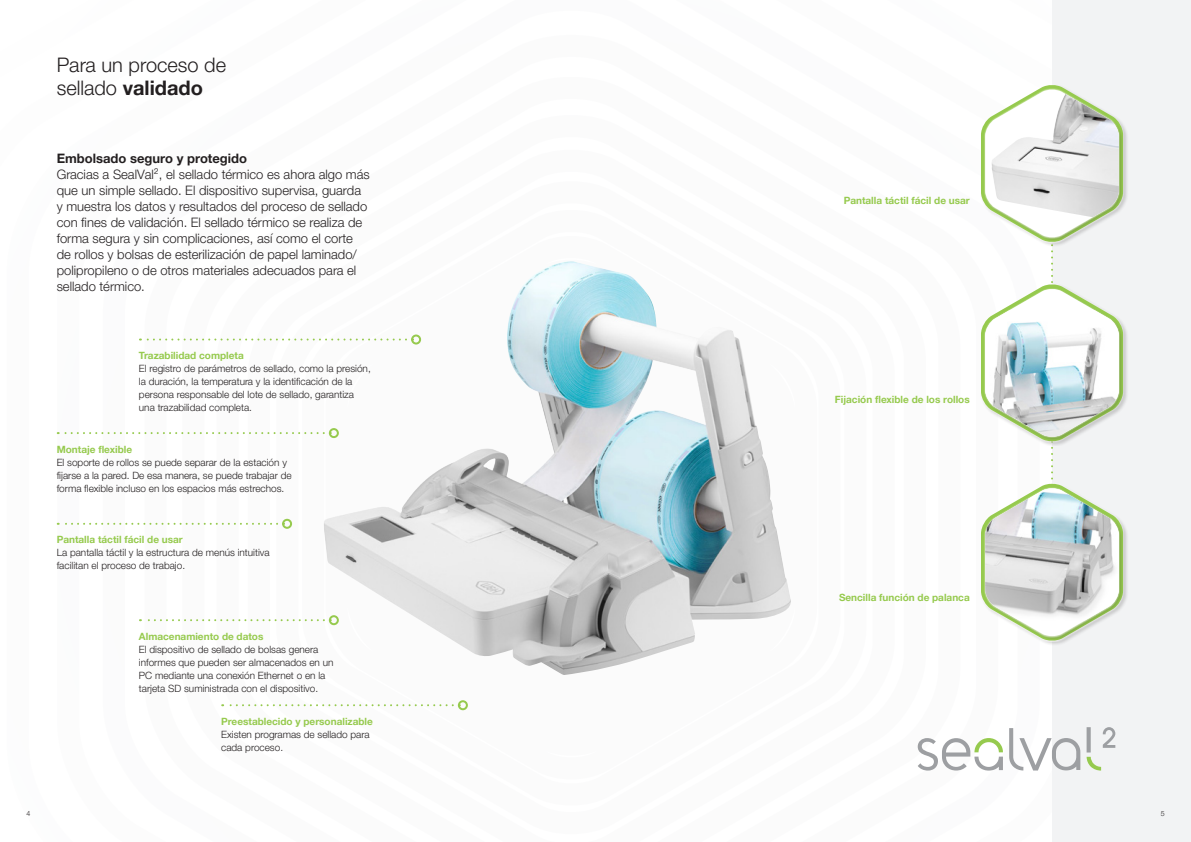
<style>
.page{position:relative;width:1191px;height:842px;background:#fff}
.page>*{position:absolute;margin:0;border:0;box-sizing:border-box;transform-origin:0 0}
.t1{font:20px "Helvetica Neue World 45 Lt";color:#231f20}
.t2{font:700 20px "Helvetica Neue World 75";color:#231f20}
.t3{font:13px/16px "Helvetica Neue World 45 Lt";color:#231f20}
.t4{font:700 13px "Helvetica Neue World 75";color:#231f20}
.t5{font:10px/13px "Helvetica Neue World 45 Lt";color:#231f20}
.t6{font:700 10px "Helvetica Neue World 75";color:#96ca4e}
.t7{font:7px "Helvetica Neue World 45 Lt";color:#231f20}
.s1{font-family:"Helvetica Neue World 45 Lt";font-weight:400}
</style>
<div class="page">
<div style="left:1052px;top:0;width:139px;height:842px;background:#f2f3f4"></div>
<img style="left:323px;top:261px;width:468px;height:414px">
<svg style="left:140px;top:338px;width:266px;height:2px"></svg>
<div style="left:411px;top:334px;width:10px;height:10px;border:2px solid #96ca4e;border-radius:50%"></div>
<svg style="left:58px;top:432px;width:266px;height:2px"></svg>
<div style="left:329px;top:428px;width:10px;height:10px;border:2px solid #96ca4e;border-radius:50%"></div>
<svg style="left:140px;top:619px;width:184px;height:2px"></svg>
<div style="left:329px;top:615px;width:10px;height:10px;border:2px solid #96ca4e;border-radius:50%"></div>
<svg style="left:222px;top:704px;width:231px;height:2px"></svg>
<div style="left:458px;top:700px;width:10px;height:10px;border:2px solid #96ca4e;border-radius:50%"></div>
<svg style="left:58px;top:523px;width:219px;height:2px"></svg>
<div style="left:282px;top:519px;width:10px;height:10px;border:2px solid #96ca4e;border-radius:50%"></div>
<div style="left:979px;top:84px;width:149px;height:163px;background:#231f20;opacity:.2"></div>
<div style="left:979px;top:84px;width:145px;height:159px;background:#fff"></div>
<div style="left:979px;top:283px;width:149px;height:163px;background:#231f20;opacity:.2"></div>
<div style="left:979px;top:283px;width:145px;height:160px;background:#fff"></div>
<div style="left:979px;top:483px;width:149px;height:163px;background:#231f20;opacity:.2"></div>
<div style="left:979px;top:482px;width:145px;height:160px;background:#fff"></div>
<svg style="left:981px;top:84px;width:142px;height:557px"></svg>
<img style="left:985px;top:488px;width:134px;height:132px">
<svg style="left:1102px;top:727px;width:13px;height:21px"></svg>
<svg style="left:917px;top:738px;width:86px;height:32px"></svg>
<svg style="left:1009px;top:728px;width:71px;height:42px"></svg>
<svg style="left:1086px;top:757px;width:15px;height:13px"></svg>
<svg style="left:1086px;top:727px;width:4px;height:25px"></svg>
<h1 class="t1" style="left:57px;top:53px;width:171px">Para un proceso de</h1>
<h1 class="t2" style="left:57px;top:76px;width:148px"><span class="s1">sellado</span> validado</h1>
<h2 class="t4" style="left:57px;top:151px;width:192px">Embolsado seguro y protegido</h2>
<p class="t3" style="left:57px;top:167px;width:314px">Gracias a SealVal², el sellado térmico es ahora algo más que un simple sellado. El dispositivo supervisa, guarda y muestra los datos y resultados del proceso de sellado con fines de validación. El sellado térmico se realiza de forma segura y sin complicaciones, así como el corte de rollos y bolsas de esterilización de papel laminado/ polipropileno o de otros materiales adecuados para el sellado térmico.</p>
<p class="t6" style="left:139px;top:350px;width:106px">Trazabilidad completa</p>
<p class="t5" style="left:139px;top:362px;width:233px">El registro de parámetros de sellado, como la presión, la duración, la temperatura y la identificación de la persona responsable del lote de sellado, garantiza una trazabilidad completa.</p>
<p class="t6" style="left:57px;top:443px;width:77px">Montaje flexible</p>
<p class="t5" style="left:57px;top:456px;width:236px">El soporte de rollos se puede separar de la estación y fijarse a la pared. De esa manera, se puede trabajar de forma flexible incluso en los espacios más estrechos.</p>
<p class="t6" style="left:57px;top:534px;width:128px">Pantalla táctil fácil de usar</p>
<p class="t5" style="left:57px;top:546px;width:214px">La pantalla táctil y la estructura de menús intuitiva facilitan el proceso de trabajo.</p>
<p class="t6" style="left:139px;top:630px;width:126px">Almacenamiento de datos</p>
<p class="t5" style="left:139px;top:643px;width:196px">El dispositivo de sellado de bolsas genera informes que pueden ser almacenados en un PC mediante una conexión Ethernet o en la tarjeta SD suministrada con el dispositivo.</p>
<p class="t6" style="left:221px;top:716px;width:153px">Preestablecido y personalizable</p>
<p class="t5" style="left:221px;top:728px;width:150px">Existen programas de sellado para cada proceso.</p>
<p class="t6" style="left:843px;top:195px;width:128px">Pantalla táctil fácil de usar</p>
<p class="t6" style="left:835px;top:393px;width:136px">Fijación flexible de los rollos</p>
<p class="t6" style="left:839px;top:592px;width:132px">Sencilla función de palanca</p>
<p class="t7" style="left:26px;top:810px;width:5px">4</p>
<p class="t7" style="left:1160px;top:810px;width:5px">5</p>
</div>
